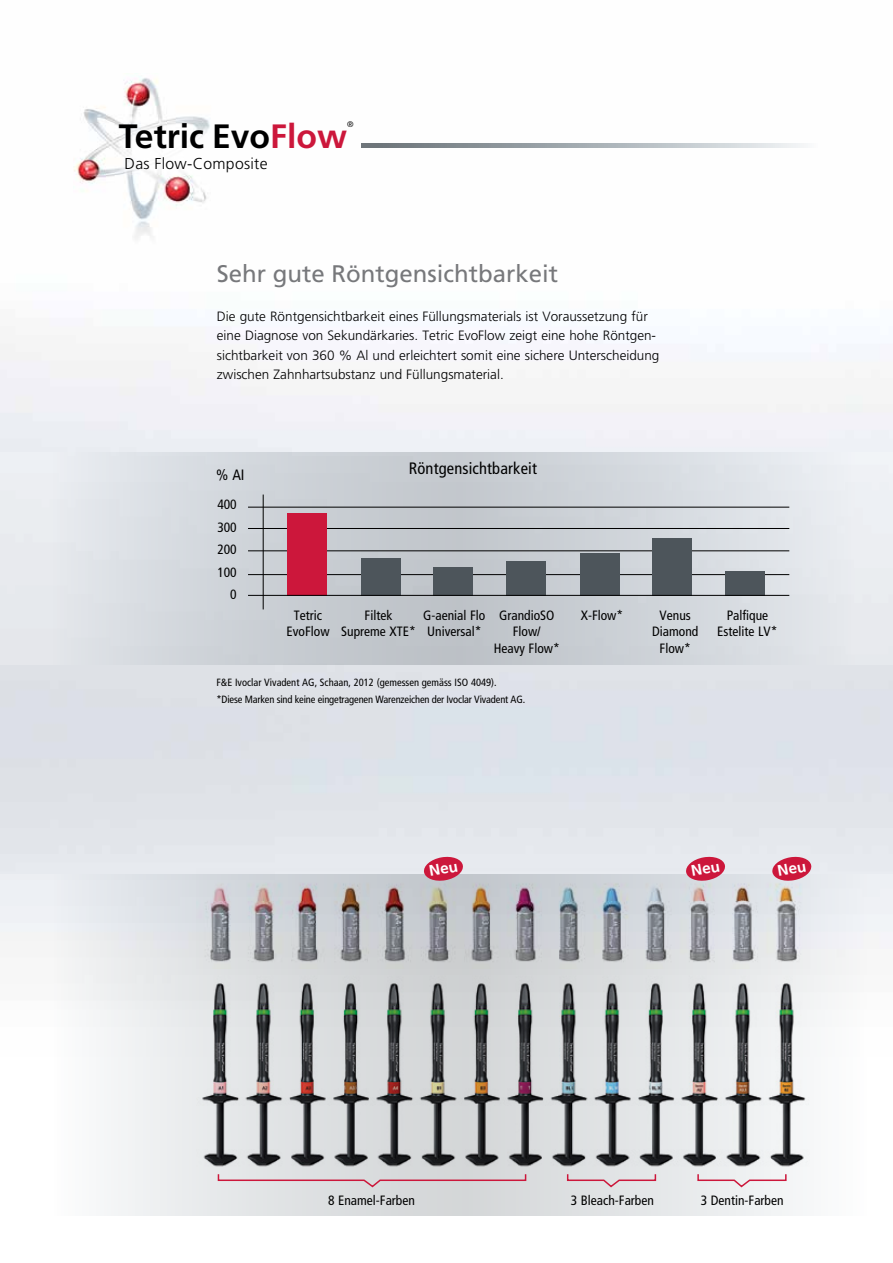
<style>
.page{position:relative;width:893px;height:1263px;background:#fff}
.page>*{position:absolute;margin:0;border:0;box-sizing:border-box;transform-origin:0 0}
.t1{font:700 33.75px "Frutiger";color:#000}
.t2{font:24px "Frutiger";color:#77787b}
.t3{font:condensed 16.5px "Frutiger";letter-spacing:.01em;color:#000}
.t4{font:300 15.75px "Frutiger";letter-spacing:.02em;color:#000}
.t5{font:condensed 15px "Frutiger";color:#000}
.t6{font:300 13.5px/19.5px "Frutiger";color:#000}
.t7{font:condensed 13.5px/16.5px "Frutiger";color:#000;text-align:center}
.t8{font:condensed 10.5px/16.5px "Frutiger";letter-spacing:-.015em;color:#000}
.t9{font:300 8.1px "Frutiger";color:#000}
.s1{color:#cc173b}
</style>
<div class="page">
<svg style="left:1px;top:452px;width:892px;height:213px;background:#d4d8dd"></svg>
<svg style="left:361px;top:144px;width:455px;height:4px;background:#aab1b5"></svg>
<img style="left:0;top:0;width:1px;height:1063px">
<hr style="left:248px;top:574px;width:541px;height:1px;background:#000">
<hr style="left:248px;top:550px;width:541px;height:1px;background:#000">
<hr style="left:248px;top:528px;width:541px;height:1px;background:#000">
<hr style="left:248px;top:507px;width:541px;height:1px;background:#000">
<hr style="left:263px;top:494px;width:1px;height:115px;background:#000">
<div style="left:288px;top:514px;width:39px;height:82px;background:#cc173b"></div>
<div style="left:361px;top:558px;width:39px;height:38px;background:#4d555b"></div>
<div style="left:434px;top:567px;width:39px;height:29px;background:#4d555b"></div>
<div style="left:506px;top:561px;width:39px;height:35px;background:#4d555b"></div>
<div style="left:580px;top:553px;width:39px;height:43px;background:#4d555b"></div>
<div style="left:653px;top:539px;width:39px;height:57px;background:#4d555b"></div>
<div style="left:725px;top:571px;width:40px;height:25px;background:#4d555b"></div>
<hr style="left:248px;top:595px;width:541px;height:1px;background:#000">
<svg style="left:1px;top:875px;width:892px;height:340px"></svg>
<img style="left:197px;top:868px;width:614px;height:316px">
<svg style="left:217px;top:1173px;width:310px;height:15px;background:#d9c8cd"></svg>
<svg style="left:566px;top:1173px;width:91px;height:15px"></svg>
<svg style="left:697px;top:1173px;width:90px;height:15px"></svg>
<svg style="left:0;top:875px;width:1px;height:188px"></svg>
<img style="left:74px;top:73px;width:137px;height:171px">
<div style="left:119px;top:126px;width:237px;height:51px;background:#fff;border:1px solid #fff"></div>
<svg style="left:423px;top:855px;width:41px;height:27px"></svg>
<svg style="left:685px;top:855px;width:41px;height:27px"></svg>
<svg style="left:771px;top:855px;width:41px;height:27px"></svg>
<h1 class="t1" style="left:119px;top:116px;width:230px">Tetric Evo<span class="s1">Flow</span></h1>
<p class="t9" style="left:347px;top:120px;width:8px">®</p>
<p class="t4" style="left:125px;top:154px;width:145px">Das Flow-Composite</p>
<h2 class="t2" style="left:217px;top:259px;width:343px">Sehr gute Röntgensichtbarkeit</h2>
<p class="t6" style="left:217px;top:306px;width:444px">Die gute Röntgensichtbarkeit eines Füllungsmaterials ist Voraussetzung für eine Diagnose von Sekundärkaries. Tetric EvoFlow zeigt eine hohe Röntgen&shy;sichtbarkeit von 360 % Al und erleichtert somit eine sichere Unterscheidung zwischen Zahnhartsubstanz und Füllungsmaterial.</p>
<p class="t5" style="left:216px;top:466px;width:30px">% AI</p>
<p class="t3" style="left:409px;top:459px;width:130px">Röntgensichtbarkeit</p>
<p class="t7" style="left:217px;top:494px;width:21px;line-height:22.5px;text-align:right">400<br>300<br>200<br>100<br>0</p>
<p class="t7" style="left:287px;top:607px;width:45px">Tetric<br>EvoFlow</p>
<p class="t7" style="left:341px;top:607px;width:76px">Filtek<br>Supreme XTE*</p>
<p class="t7" style="left:423px;top:607px;width:64px;text-align:left">G-aenial Flo<br>Universal*</p>
<p class="t7" style="left:494px;top:607px;width:68px">GrandioSO<br>Flow/<br>Heavy Flow*</p>
<p class="t7" style="left:581px;top:607px;width:44px">X-Flow*</p>
<p class="t7" style="left:652px;top:607px;width:48px">Venus<br>Diamond<br>Flow*</p>
<p class="t7" style="left:717px;top:607px;width:62px">Palfique<br>Estelite LV*</p>
<p class="t8" style="left:216px;top:674px;width:310px">F&amp;E Ivoclar Vivadent AG, Schaan, 2012 (gemessen gemäss ISO 4049). *Diese Marken sind keine eingetragenen Warenzeichen der Ivoclar Vivadent AG.</p>
<p class="t7" style="left:328px;top:1192px;width:88px">8 Enamel-Farben</p>
<p class="t7" style="left:571px;top:1192px;width:85px">3 Bleach-Farben</p>
<p class="t7" style="left:701px;top:1192px;width:84px">3 Dentin-Farben</p>
</div>
